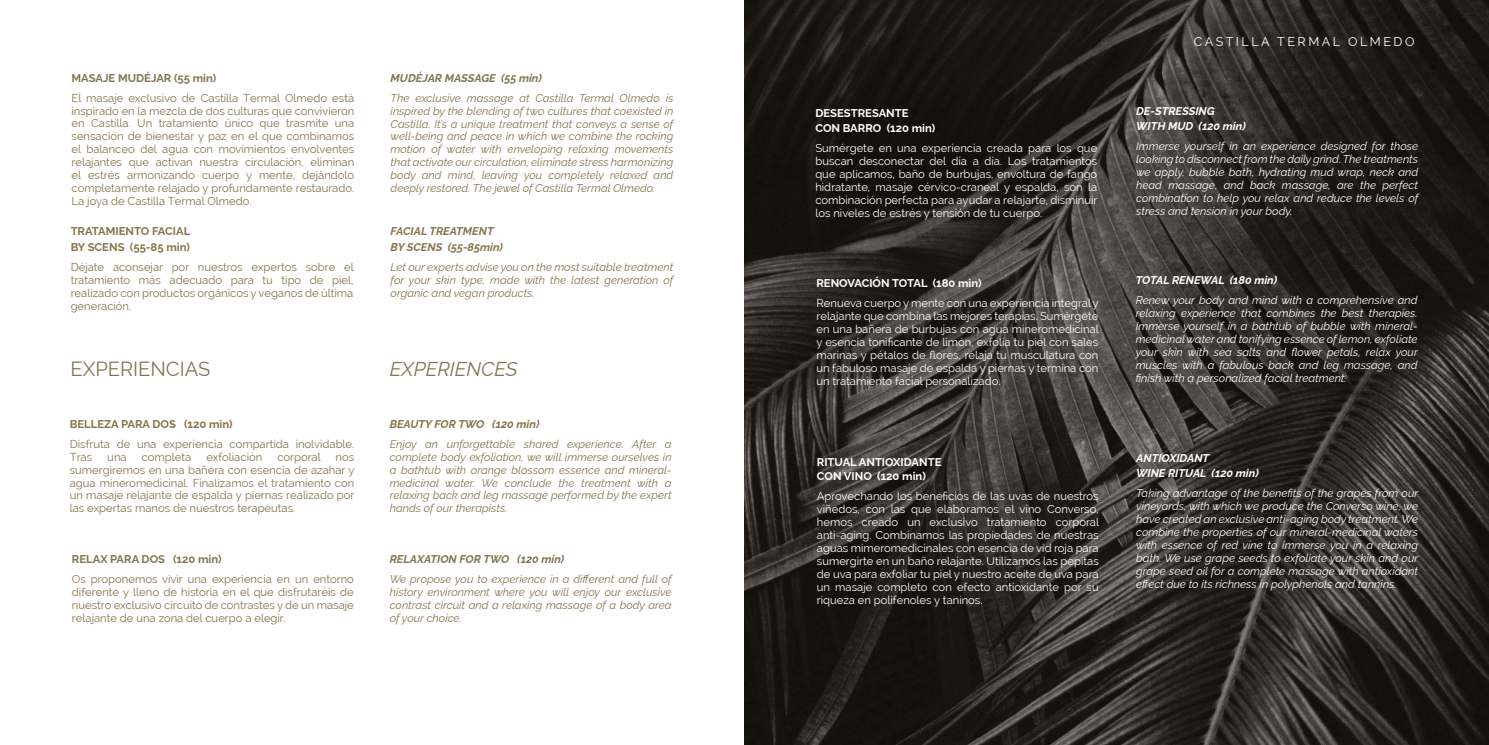
<style>
.page{position:relative;width:1489px;height:745px;background:#fff}
.page>*{position:absolute;margin:0;border:0;box-sizing:border-box;transform-origin:0 0}
.t1{font:20px "Raleway";color:#85754f}
.t2{font:italic 20px "Raleway";color:#85754f}
.t3{font:12.5px "Raleway";letter-spacing:.2em;color:#fff}
.t4{font:11.25px/12.9px "Raleway";color:#fff;text-align:justify}
.t5{font:11.25px/12.9px "Raleway";color:#85754f;text-align:justify}
.t6{font:italic 11.25px/12.9px "Raleway";color:#fff;text-align:justify}
.t7{font:italic 11.25px/12.9px "Raleway";color:#85754f;text-align:justify}
.t8{font:italic 700 11.25px/16.1px "Raleway";color:#85754f}
.t9{font:700 11.25px/16.1px "Raleway";color:#85754f}
.t10{font:700 11.25px/14.8px "Raleway";color:#fff}
.t11{font:italic 700 11.25px/14.8px "Raleway";color:#fff}
</style>
<div class="page">
<svg style="left:744px;top:0;width:744px;height:744px;background:#2d2926"></svg>
<p class="t9" style="left:72px;top:68px;width:146px">MASAJE MUDÉJAR (55 min)</p>
<p class="t5" style="left:72px;top:91px;width:284px">El masaje exclusivo de Castilla Termal Olmedo está inspirado en la mezcla de dos culturas que convivieron en Castilla. Un tratamiento único que trasmite una sensación de bienestar y paz en el que combinamos el balanceo del agua con movimientos envolventes relajantes que activan nuestra circulación, eliminan el estrés armonizando cuerpo y mente, dejándolo completamente relajado y profundamente restaurado.<br>La joya de Castilla Termal Olmedo.</p>
<p class="t9" style="left:71px;top:221px;width:121px">TRATAMIENTO FACIAL<br>BY SCENS (55-85 min)</p>
<p class="t5" style="left:71px;top:260px;width:284px">Déjate aconsejar por nuestros expertos sobre el tratamiento más adecuado para tu tipo de piel, realizado con productos orgánicos y veganos de última generación.</p>
<p class="t8" style="left:390px;top:68px;width:153px">MUDÉJAR MASSAGE (55 min)</p>
<p class="t7" style="left:390px;top:90px;width:284px">The exclusive massage at Castilla Termal Olmedo is inspired by the blending of two cultures that coexisted in Castilla. It’s a unique treatment that conveys a sense of well-being and peace in which we combine the rocking motion of water with enveloping relaxing movements that activate our circulation, eliminate stress harmonizing body and mind, leaving you completely relaxed and deeply restored. The jewel of Castilla Termal Olmedo.</p>
<p class="t8" style="left:390px;top:221px;width:114px">FACIAL TREATMENT<br>BY SCENS (55-85min)</p>
<p class="t7" style="left:390px;top:259px;width:284px">Let our experts advise you on the most suitable treatment for your skin type, made with the latest generation of organic and vegan products.</p>
<h1 class="t1" style="left:70px;top:357px;width:141px">EXPERIENCIAS</h1>
<h1 class="t2" style="left:390px;top:352px;width:129px">EXPERIENCES</h1>
<p class="t9" style="left:70px;top:414px;width:164px">BELLEZA PARA DOS (120 min)</p>
<p class="t5" style="left:70px;top:437px;width:286px">Disfruta de una experiencia compartida inolvidable.<br>Tras</p>
<p class="t5" style="left:107px;top:450px;width:21px">una</p>
<p class="t5" style="left:142px;top:450px;width:51px">completa</p>
<p class="t5" style="left:206px;top:450px;width:57px">exfoliación</p>
<p class="t5" style="left:277px;top:450px;width:45px">corporal</p>
<p class="t5" style="left:70px;top:450px;width:286px;text-indent:266px">nos sumergiremos en una bañera con esencia de azahar y agua mineromedicinal. Finalizamos el tratamiento con un masaje relajante de espalda y piernas realizado por las expertas manos de nuestros terapeutas.</p>
<p class="t9" style="left:72px;top:549px;width:151px">RELAX PARA DOS (120 min)</p>
<p class="t5" style="left:72px;top:572px;width:283px">Os proponemos vivir una experiencia en un entorno diferente y lleno de historia en el que disfrutaréis de nuestro exclusivo circuito de contrastes y de un masaje relajante de una zona del cuerpo a elegir.</p>
<p class="t8" style="left:390px;top:414px;width:151px">BEAUTY FOR TWO (120 min)</p>
<p class="t7" style="left:390px;top:435px;width:283px">Enjoy an unforgettable shared experience. After a complete body exfoliation, we will immerse ourselves in a bathtub with orange blossom essence and mineral&shy;medicinal water. We conclude the treatment with a relaxing back and leg massage performed by the expert hands of our therapists.</p>
<p class="t8" style="left:390px;top:549px;width:176px">RELAXATION FOR TWO (120 min)</p>
<p class="t7" style="left:390px;top:570px;width:283px">We propose you to experience in a different and full of history environment where you will enjoy our exclusive contrast circuit and a relaxing massage of a body area of your choice.</p>
<p class="t10" style="left:815px;top:104px;width:121px">DESESTRESANTE<br>CON BARRO (120 min)</p>
<p class="t4" style="left:815px;top:141px;width:283px">Sumérgete en una experiencia creada para los que buscan desconectar del día a día. Los tratamientos que aplicamos, baño de burbujas, envoltura de fango hidratante, masaje cérvico-craneal y espalda, son la combinación perfecta para ayudar a relajarte, disminuir los niveles de estrés y tensión de tu cuerpo.</p>
<p class="t10" style="left:816px;top:274px;width:167px">RENOVACIÓN TOTAL (180 min)</p>
<p class="t4" style="left:816px;top:296px;width:284px">Renueva cuerpo y mente con una experiencia integral y relajante que combina las mejores terapias. Sumérgete en una bañera de burbujas con agua mineromedicinal y esencia tonificante de limón, exfolia tu piel con sales marinas y pétalos de flores, relaja tu musculatura con un fabuloso masaje de espalda y piernas y termina con un tratamiento facial personalizado.</p>
<p class="t10" style="left:816px;top:452px;width:126px">RITUAL ANTIOXIDANTE<br>CON VINO (120 min)</p>
<p class="t4" style="left:816px;top:489px;width:284px">Aprovechando los beneficios de las uvas de nuestros viñedos, con las que elaboramos el vino Converso, hemos creado un exclusivo tratamiento corporal anti-aging. Combinamos las propiedades de nuestras aguas mimeromedicinales con esencia de vid roja para sumergirte en un baño relajante. Utilizamos las pepitas de uva para exfoliar tu piel y nuestro aceite de uva para un masaje completo con efecto antioxidante por su riqueza en polifenoles y taninos.</p>
<p class="t3" style="left:1193px;top:34px;width:222px">CASTILLA TERMAL OLMEDO</p>
<p class="t11" style="left:1136px;top:103px;width:111px">DE-STRESSING<br>WITH MUD (120 min)</p>
<p class="t6" style="left:1136px;top:138px;width:283px">Immerse yourself in an experience designed for those looking to disconnect from the daily grind. The treatments we apply, bubble bath, hydrating mud wrap, neck and head massage, and back massage, are the perfect combination to help you relax and reduce the levels of stress and tension in your body.</p>
<p class="t11" style="left:1135px;top:271px;width:143px">TOTAL RENEWAL (180 min)</p>
<p class="t6" style="left:1135px;top:292px;width:283px">Renew your body and mind with a comprehensive and relaxing experience that combines the best therapies.<br>Immerse yourself in a bathtub of bubble with mineral&shy;medicinal water and tonifying essence of lemon, exfoliate your skin with sea salts and flower petals, relax your muscles with a fabulous back and leg massage, and finish with a personalized facial treatment.</p>
<p class="t11" style="left:1136px;top:449px;width:124px">ANTIOXIDANT<br>WINE RITUAL (120 min)</p>
<p class="t6" style="left:1136px;top:485px;width:283px">Taking advantage of the benefits of the grapes from our vineyards, with which we produce the Converso wine, we have created an exclusive anti-aging body treatment. We combine the properties of our mineral-medicinal waters with essence of red vine to immerse you in a relaxing bath. We use grape seeds to exfoliate your skin and our grape seed oil for a complete massage with antioxidant effect due to its richness in polyphenols and tannins.</p>
</div>
